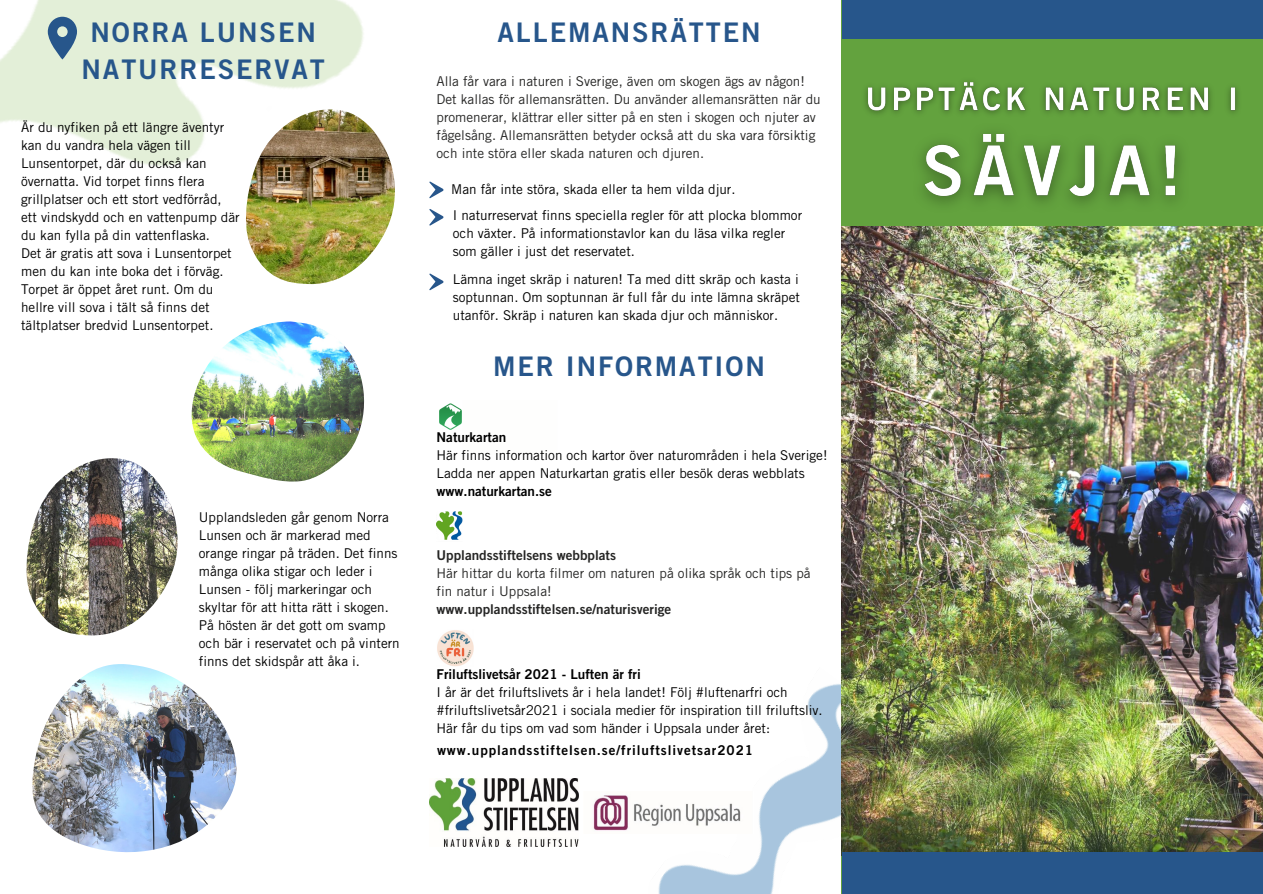
<style>
.page{position:relative;width:1263px;height:894px;background:#fff}
.page>*{position:absolute;margin:0;border:0;box-sizing:border-box;transform-origin:0 0}
.t1{font:27px "Trade Gothic LT Std Bd 2";letter-spacing:.07em;color:#27568b}
.t2{font:13.5px/18px "Trade Gothic LT Std";color:#000}
.t3{font:13.5px/18px "Trade Gothic LT Std";color:#252524}
.t4{font:13.5px "Trade Gothic LT Std Bd 2";color:#252524}
.t5{font:13.5px "Trade Gothic LT Std Bd 2";color:#000}
.t6{font:13.5px "Trade Gothic LT Std Bd 2";letter-spacing:.07em;color:#000}
</style>
<div class="page">
<img style="left:481px;top:684px;width:360px;height:209px">
<img style="left:584px;top:791px;width:169px;height:42px">
<img style="left:439px;top:403px;width:23px;height:27px">
<img style="left:429px;top:778px;width:150px;height:68px">
<div style="left:841px;top:0;width:422px;height:893px;background:#63a23e"></div>
<svg style="left:429px;top:273px;width:15px;height:17px"></svg>
<img style="left:437px;top:630px;width:37px;height:37px">
<img style="left:0;top:0;width:444px;height:226px">
<svg style="left:48px;top:17px;width:29px;height:42px"></svg>
<img style="left:27px;top:458px;width:151px;height:178px">
<img style="left:192px;top:321px;width:172px;height:161px">
<img style="left:842px;top:226px;width:420px;height:626px">
<img style="left:437px;top:511px;width:26px;height:29px">
<img style="left:32px;top:664px;width:205px;height:188px">
<img style="left:241px;top:109px;width:160px;height:175px">
<img style="left:865px;top:81px;width:373px;height:34px">
<img style="left:900px;top:113px;width:312px;height:127px">
<div style="left:842px;top:0;width:421px;height:38px;background:#27568b"></div>
<div style="left:842px;top:852px;width:421px;height:41px;background:#27568b"></div>
<p class="t1" style="left:90px;top:23px;width:227px">NORRA LUNSEN</p>
<p class="t1" style="left:82px;top:60px;width:245px">NATURRESERVAT</p>
<p class="t2" style="left:21px;top:120px;width:205px">Är du nyfiken på ett längre äventyr kan du vandra hela vägen till Lunsentorpet, där du också kan övernatta. Vid torpet finns flera grillplatser och ett stort vedförråd,</p>
<p class="t2" style="left:21px;top:210px;width:220px">ett vindskydd och en vattenpump där du kan fylla på din vattenflaska.</p>
<p class="t2" style="left:21px;top:246px;width:212px">Det är gratis att sova i Lunsentorpet men du kan inte boka det i förväg.<br>Torpet är öppet året runt. Om du hellre vill sova i tält så finns det tältplatser bredvid Lunsentorpet.</p>
<p class="t2" style="left:199px;top:510px;width:202px">Upplandsleden går genom Norra<br>Lunsen och är markerad med orange ringar på träden. Det finns många olika stigar och leder i<br>Lunsen - följ markeringar och skyltar för att hitta rätt i skogen.<br>På hösten är det gott om svamp och bär i reservatet och på vintern finns det skidspår att åka i.</p>
<p class="t1" style="left:497px;top:23px;width:265px">ALLEMANSRÄTTEN</p>
<p class="t3" style="left:437px;top:74px;width:370px">Alla får vara i naturen i Sverige, även om skogen ägs av någon!</p>
<p class="t3" style="left:437px;top:92px;width:386px">Det kallas för allemansrätten. Du använder allemansrätten när du promenerar, klättrar eller sitter på en sten i skogen och njuter av fågelsång. Allemansrätten betyder också att du ska vara försiktig och inte störa eller skada naturen och djuren.</p>
<p class="t2" style="left:451px;top:181px;width:286px">Man får inte störa, skada eller ta hem vilda djur.</p>
<p class="t2" style="left:453px;top:208px;width:351px">I naturreservat finns speciella regler för att plocka blommor och växter. På informationstavlor kan du läsa vilka regler som gäller i just det reservatet.</p>
<p class="t2" style="left:453px;top:272px;width:349px;text-align:justify">Lämna inget skräp i naturen! Ta med ditt skräp och kasta i soptunnan. Om soptunnan är full får du inte lämna skräpet utanför. Skräp i naturen kan skada djur och människor.</p>
<p class="t1" style="left:493px;top:356px;width:273px">MER INFORMATION</p>
<p class="t5" style="left:437px;top:432px;width:71px">Naturkartan</p>
<p class="t2" style="left:437px;top:448px;width:392px">Här finns information och kartor över naturområden i hela Sverige!<br>Ladda ner appen Naturkartan gratis eller besök deras webblats</p>
<p class="t5" style="left:437px;top:486px;width:117px">www.naturkartan.se</p>
<p class="t4" style="left:437px;top:550px;width:181px">Upplandsstiftelsens webbplats</p>
<p class="t3" style="left:437px;top:565px;width:376px">Här hittar du korta filmer om naturen på olika språk och tips på</p>
<p class="t3" style="left:437px;top:583px;width:117px">fin natur i Uppsala!</p>
<p class="t4" style="left:437px;top:604px;width:236px">www.upplandsstiftelsen.se/naturisverige</p>
<p class="t5" style="left:437px;top:669px;width:206px">Friluftslivetsår 2021 - Luften är fri</p>
<p class="t2" style="left:437px;top:685px;width:388px">I år är det friluftslivets år i hela landet! Följ #luftenarfri och #friluftslivetsår2021 i sociala medier för inspiration till friluftsliv.<br>Här får du tips om vad som händer i Uppsala under året:</p>
<p class="t6" style="left:437px;top:745px;width:318px">www.upplandsstiftelsen.se/friluftslivetsar2021</p>
</div>
